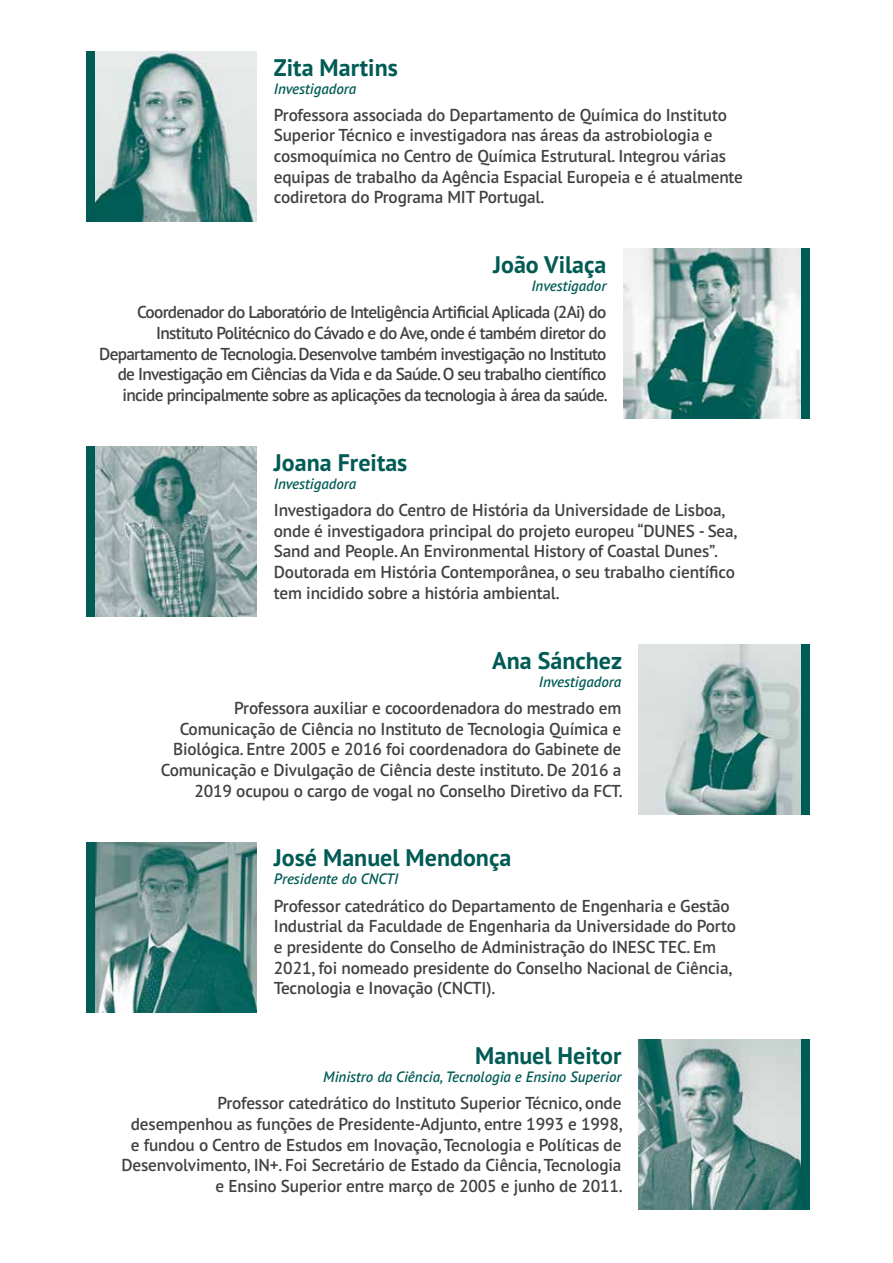
<style>
.page{position:relative;width:893px;height:1263px;background:#fff}
.page>*{position:absolute;margin:0;border:0;box-sizing:border-box;transform-origin:0 0}
.t1{font:700 24px "PT Sans Pro";color:#005b54}
.t2{font:600 17.25px/20.7px "PT Sans Pro";letter-spacing:-.01em;color:#414042}
.t3{font:600 17.25px/20.7px "PT Sans Pro";letter-spacing:-.04em;color:#414042;text-align:right}
.t4{font:italic 600 15px "PT Sans Pro";color:#005b54}
</style>
<div class="page">
<img style="left:95px;top:51px;width:162px;height:170px">
<div style="left:87px;top:51px;width:8px;height:170px;background:#005b54"></div>
<img style="left:95px;top:446px;width:162px;height:171px">
<div style="left:87px;top:446px;width:8px;height:171px;background:#005b54"></div>
<img style="left:95px;top:842px;width:162px;height:170px">
<div style="left:87px;top:842px;width:8px;height:170px;background:#005b54"></div>
<img style="left:639px;top:1040px;width:162px;height:170px">
<div style="left:801px;top:1040px;width:8px;height:170px;background:#005b54"></div>
<img style="left:639px;top:644px;width:162px;height:170px">
<div style="left:801px;top:644px;width:9px;height:170px;background:#005b54"></div>
<img style="left:624px;top:249px;width:177px;height:170px">
<div style="left:801px;top:249px;width:9px;height:170px;background:#005b54"></div>
<h1 class="t1" style="left:274px;top:51px;width:126px">Zita Martins</h1>
<p class="t4" style="left:274px;top:79px;width:84px">Investigadora</p>
<p class="t2" style="left:274px;top:104px;width:471px">Professora associada do Departamento de Química do Instituto Superior Técnico e investigadora nas áreas da astrobiologia e cosmoquímica no Centro de Química Estrutural. Integrou várias equipas de trabalho da Agência Espacial Europeia e é atualmente codiretora do Programa MIT Portugal.</p>
<h1 class="t1" style="left:493px;top:249px;width:115px">João Vilaça</h1>
<p class="t4" style="left:531px;top:276px;width:77px">Investigador</p>
<p class="t3" style="left:99px;top:302px;width:510px">Coordenador do Laboratório de Inteligência Artificial Aplicada (2Ai) do Instituto Politécnico do Cávado e do Ave, onde é também diretor do Departamento de Tecnologia. Desenvolve também investigação no Instituto de Investigação em Ciências da Vida e da Saúde. O seu trabalho científico incide principalmente sobre as aplicações da tecnologia à área da saúde.</p>
<h1 class="t1" style="left:274px;top:447px;width:135px">Joana Freitas</h1>
<p class="t4" style="left:274px;top:474px;width:84px">Investigadora</p>
<p class="t2" style="left:274px;top:499px;width:465px">Investigadora do Centro de História da Universidade de Lisboa, onde é investigadora principal do projeto europeu “DUNES - Sea, Sand and People. An Environmental History of Coastal Dunes”.<br>Doutorada em História Contemporânea, o seu trabalho científico tem incidido sobre a história ambiental.</p>
<h1 class="t1" style="left:492px;top:644px;width:131px">Ana Sánchez</h1>
<p class="t4" style="left:539px;top:672px;width:84px">Investigadora</p>
<p class="t2" style="left:161px;top:697px;width:464px;text-align:right">Professora auxiliar e cocoordenadora do mestrado em Comunicação de Ciência no Instituto de Tecnologia Química e Biológica. Entre 2005 e 2016 foi coordenadora do Gabinete de Comunicação e Divulgação de Ciência deste instituto. De 2016 a 2019 ocupou o cargo de vogal no Conselho Diretivo da FCT.</p>
<h1 class="t1" style="left:274px;top:842px;width:239px">José Manuel Mendonça</h1>
<p class="t4" style="left:274px;top:869px;width:126px">Presidente do CNCTI</p>
<p class="t2" style="left:274px;top:895px;width:464px">Professor catedrático do Departamento de Engenharia e Gestão Industrial da Faculdade de Engenharia da Universidade do Porto e presidente do Conselho de Administração do INESC TEC. Em 2021, foi nomeado presidente do Conselho Nacional de Ciência, Tecnologia e Inovação (CNCTI).</p>
<h1 class="t1" style="left:475px;top:1040px;width:148px">Manuel Heitor</h1>
<p class="t4" style="left:323px;top:1067px;width:300px">Ministro da Ciência, Tecnologia e Ensino Superior</p>
<p class="t2" style="left:121px;top:1092px;width:503px;text-align:right">Professor catedrático do Instituto Superior Técnico, onde desempenhou as funções de Presidente-Adjunto, entre 1993 e 1998, e fundou o Centro de Estudos em Inovação, Tecnologia e Políticas de Desenvolvimento, IN+. Foi Secretário de Estado da Ciência, Tecnologia e Ensino Superior entre março de 2005 e junho de 2011.</p>
</div>
